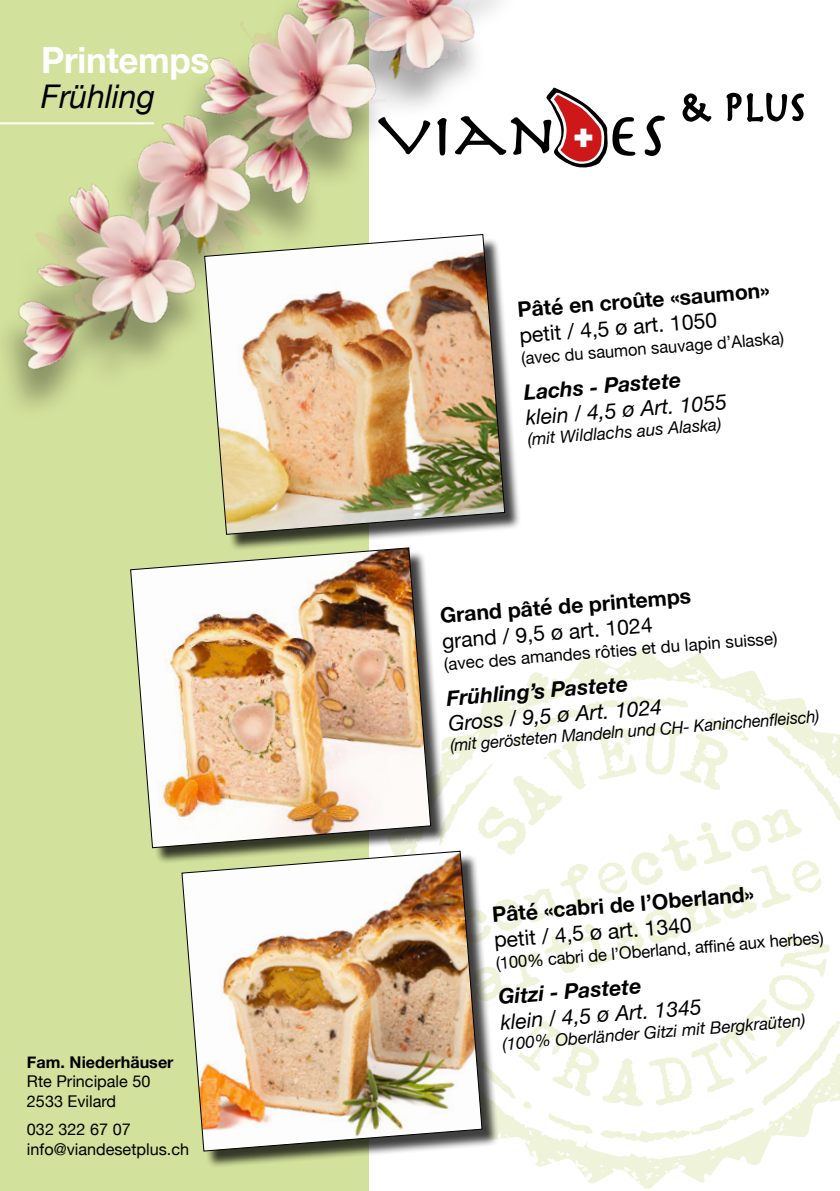
<style>
.page{position:relative;width:840px;height:1191px;background:#fff}
.page>*{position:absolute;margin:0;border:0;box-sizing:border-box;transform-origin:0 0}
.t1{font:700 36px "Helvetica Neue";letter-spacing:-.01em;color:#fff}
.t2{font:italic 32.6px "Helvetica Neue";color:#000}
.t3{font:700 21.2px "Helvetica Neue";color:#000}
.t4{font:21.2px "Helvetica Neue";color:#000}
.t5{font:italic 21.2px "Helvetica Neue";color:#000}
.t6{font:italic 700 21.2px "Helvetica Neue";color:#000}
.t7{font:17px "Helvetica Neue";color:#000}
.t8{font:italic 17px "Helvetica Neue";color:#000}
.t9{font:16.2px "Helvetica Neue";color:#000}
.t10{font:700 16.2px "Helvetica Neue";color:#000}
</style>
<div class="page">
<div style="left:0;top:0;width:368px;height:1191px;background:#d2e19b"></div>
<img style="left:0;top:0;width:555px;height:408px">
<svg style="left:378px;top:117px;width:52px;height:37px"></svg>
<svg style="left:437px;top:118px;width:9px;height:38px"></svg>
<svg style="left:454px;top:88px;width:181px;height:81px"></svg>
<svg style="left:644px;top:116px;width:20px;height:40px"></svg>
<svg style="left:682px;top:93px;width:29px;height:29px"></svg>
<svg style="left:726px;top:93px;width:77px;height:29px"></svg>
<div style="left:207px;top:237px;width:314px;height:314px;background:#000;opacity:.75"></div>
<img style="left:204px;top:234px;width:301px;height:301px">
<svg style="left:525px;top:648px;width:244px;height:540px"></svg>
<svg style="left:575px;top:1164px;width:5px;height:3px"></svg>
<svg style="left:447px;top:673px;width:392px;height:470px"></svg>
<div style="left:133px;top:550px;width:314px;height:315px;background:#000;opacity:.75"></div>
<img style="left:130px;top:547px;width:301px;height:301px">
<div style="left:184px;top:853px;width:315px;height:315px;background:#000;opacity:.75"></div>
<img style="left:181px;top:850px;width:301px;height:301px">
<hr style="left:0;top:122px;width:154px;height:2px;background:#fff">
<p class="t1" style="left:41px;top:32px;width:169px">Printemps</p>
<p class="t2" style="left:41px;top:73px;width:115px">Frühling</p>
<p class="t10" style="left:27px;top:1049px;width:148px">Fam. Niederhäuser</p>
<p class="t9" style="left:27px;top:1070px;width:125px">Rte Principale 50</p>
<p class="t9" style="left:27px;top:1089px;width:91px">2533 Evilard</p>
<p class="t9" style="left:27px;top:1117px;width:105px">032 322 67 07</p>
<p class="t9" style="left:27px;top:1137px;width:163px">info@viandesetplus.ch</p>
<p class="t3" style="left:515px;top:294px;width:254px;rotate:-5deg">Pâté en croûte «saumon»</p>
<p class="t4" style="left:518px;top:321px;width:199px;rotate:-5deg">petit / 4,5 ø art. 1050</p>
<p class="t7" style="left:520px;top:345px;width:265px;rotate:-4deg">(avec du saumon sauvage d’Alaska)</p>
<p class="t6" style="left:522px;top:376px;width:159px;rotate:-5deg">Lachs - Pastete</p>
<p class="t5" style="left:524px;top:403px;width:203px;rotate:-5deg">klein / 4,5 ø Art. 1055</p>
<p class="t8" style="left:526px;top:426px;width:195px;rotate:-4deg">(mit Wildlachs aus Alaska)</p>
<p class="t3" style="left:438px;top:600px;width:253px;rotate:-5deg">Grand pâté de printemps</p>
<p class="t4" style="left:440px;top:626px;width:212px;rotate:-5deg">grand / 9,5 ø art. 1024</p>
<p class="t7" style="left:443px;top:650px;width:336px;rotate:-4deg">(avec des amandes rôties et du lapin suisse)</p>
<p class="t6" style="left:445px;top:682px;width:183px;rotate:-5deg">Frühling’s Pastete</p>
<p class="t5" style="left:447px;top:709px;width:215px;rotate:-5deg">Gross / 9,5 ø Art. 1024</p>
<p class="t8" style="left:449px;top:731px;width:371px;rotate:-4deg">(mit gerösteten Mandeln und CH- Kaninchenfl eisch)</p>
<p class="t3" style="left:490px;top:899px;width:264px;rotate:-5deg">Pâté «cabri de l’Oberland»</p>
<p class="t4" style="left:492px;top:925px;width:199px;rotate:-5deg">petit / 4,5 ø art. 1340</p>
<p class="t7" style="left:494px;top:952px;width:330px;rotate:-5deg">(100% cabri de l’Oberland, affi né aux herbes)</p>
<p class="t6" style="left:497px;top:981px;width:144px;rotate:-5deg">Gitzi - Pastete</p>
<p class="t5" style="left:499px;top:1007px;width:203px;rotate:-5deg">klein / 4,5 ø Art. 1345</p>
<p class="t8" style="left:501px;top:1030px;width:305px;rotate:-4deg">(100% Oberländer Gitzi mit Bergkraüten)</p>
</div>
